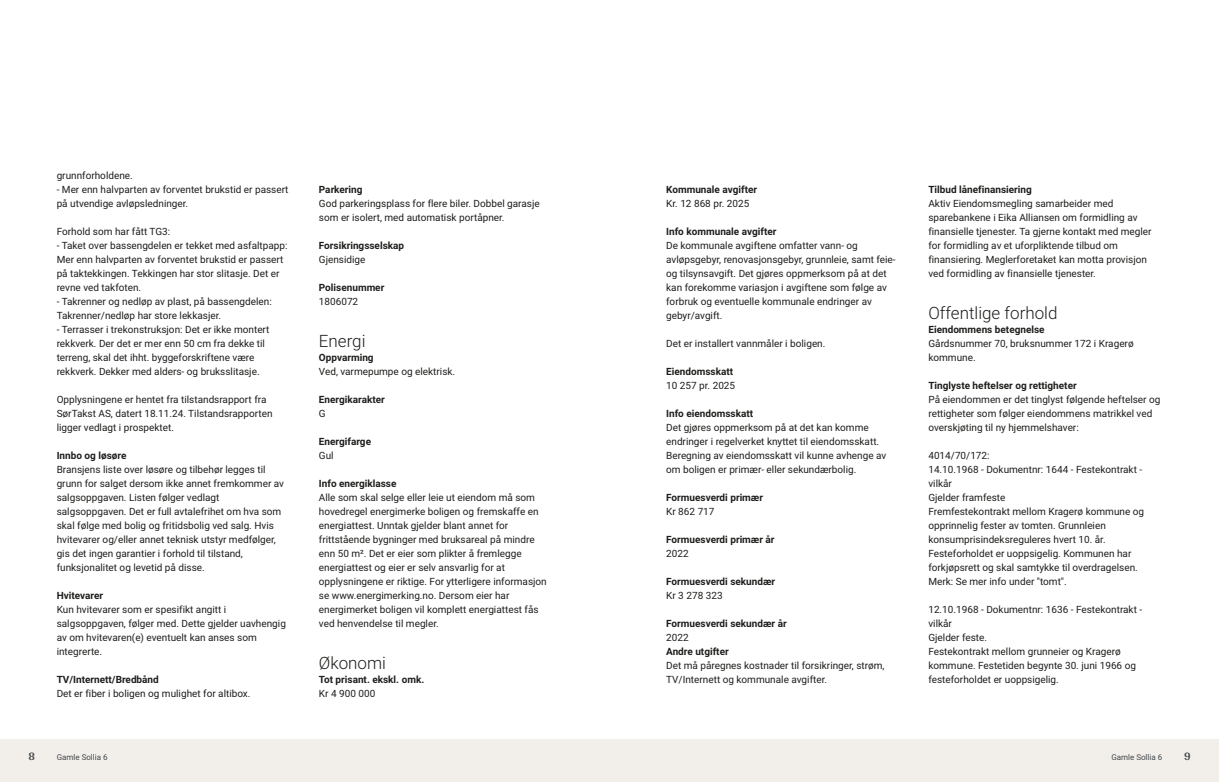
<style>
.page{position:relative;width:1219px;height:782px;background:#fff}
.page>*{position:absolute;margin:0;border:0;box-sizing:border-box;transform-origin:0 0}
.t1{font:300 17px "Roboto Vitec";color:#1d1d1b}
.t2{font:700 12px "Arya";color:#414749}
.t3{font:10px/14px "Roboto Vitec";color:#1d1d1b}
.t4{font:700 10px "Roboto Vitec";color:#1d1d1b}
.t5{font:8px "Roboto Vitec";color:#414749}
</style>
<div class="page">
<div style="left:0;top:739px;width:612px;height:42px;background:#f2eeea"></div>
<div style="left:607px;top:739px;width:612px;height:42px;background:#f2eeea"></div>
<p class="t3" style="left:57px;top:167px;width:233px">grunnforholdene.<br>‑ Mer enn halvparten av forventet brukstid er passert på utvendige avløpsledninger.</p>
<p class="t3" style="left:57px;top:223px;width:232px">Forhold som har fått TG3:<br>‑ Taket over bassengdelen er tekket med asfaltpapp:<br>Mer enn halvparten av forventet brukstid er passert på taktekkingen. Tekkingen har stor slitasje. Det er revne ved takfoten.<br>‑ Takrenner og nedløp av plast, på bassengdelen:<br>Takrenner/ nedløp har store lekkasjer.<br>‑ Terrasser i trekonstruksjon: Det er ikke montert rekkverk. Der det er mer enn 50 cm fra dekke til terreng, skal det ihht. byggeforskriftene være rekkverk. Dekker med alders‑ og bruksslitasje.</p>
<p class="t3" style="left:57px;top:391px;width:217px">Opplysningene er hentet fra tilstandsrapport fra<br>SørTakst AS, datert 18.11.24. Tilstandsrapporten ligger vedlagt i prospektet.</p>
<p class="t4" style="left:57px;top:448px;width:71px">Innbo og løsøre</p>
<p class="t3" style="left:57px;top:461px;width:229px">Bransjens liste over løsøre og tilbehør legges til grunn for salget dersom ikke annet fremkommer av salgsoppgaven. Listen følger vedlagt salgsoppgaven. Det er full avtalefrihet om hva som skal følge med bolig og fritidsbolig ved salg. Hvis hvitevarer og/ eller annet teknisk utstyr medfølger, gis det ingen garantier i forhold til tilstand, funksjonalitet og levetid på disse.</p>
<p class="t4" style="left:57px;top:588px;width:48px">Hvitevarer</p>
<p class="t3" style="left:57px;top:601px;width:231px">Kun hvitevarer som er spesifikt angitt i salgsoppgaven, følger med. Dette gjelder uavhengig av om hvitevaren(e) eventuelt kan anses som integrerte.</p>
<p class="t4" style="left:57px;top:672px;width:104px">TV/ Internett/ Bredbånd</p>
<p class="t3" style="left:57px;top:685px;width:195px">Det er fiber i boligen og mulighet for altibox.</p>
<p class="t2" style="left:28px;top:749px;width:8px">8</p>
<p class="t5" style="left:57px;top:751px;width:52px">Gamle Sollia 6</p>
<p class="t4" style="left:319px;top:182px;width:45px">Parkering</p>
<p class="t3" style="left:319px;top:195px;width:222px">God parkeringsplass for flere biler. Dobbel garasje som er isolert, med automatisk portåpner.</p>
<p class="t4" style="left:319px;top:238px;width:87px">Forsikringsselskap</p>
<p class="t3" style="left:319px;top:251px;width:48px">Gjensidige</p>
<p class="t4" style="left:319px;top:280px;width:67px">Polisenummer</p>
<p class="t3" style="left:319px;top:293px;width:41px">1806072</p>
<h1 class="t1" style="left:319px;top:328px;width:48px">Energi</h1>
<p class="t4" style="left:319px;top:350px;width:56px">Oppvarming</p>
<p class="t3" style="left:319px;top:363px;width:138px">Ved, varmepumpe og elektrisk.</p>
<p class="t4" style="left:319px;top:392px;width:67px">Energikarakter</p>
<p class="t3" style="left:319px;top:405px;width:8px">G</p>
<p class="t4" style="left:319px;top:434px;width:54px">Energifarge</p>
<p class="t3" style="left:319px;top:447px;width:16px">Gul</p>
<p class="t4" style="left:319px;top:476px;width:79px">Info energiklasse</p>
<p class="t3" style="left:319px;top:489px;width:229px">Alle som skal selge eller leie ut eiendom må som hovedregel energimerke boligen og fremskaffe en energiattest. Unntak gjelder blant annet for frittstående bygninger med bruksareal på mindre enn 50 m². Det er eier som plikter å fremlegge energiattest og eier er selv ansvarlig for at opplysningene er riktige. For ytterligere informasjon se www.energimerking.no. Dersom eier har energimerket boligen vil komplett energiattest fås ved henvendelse til megler.</p>
<h1 class="t1" style="left:319px;top:650px;width:69px">Økonomi</h1>
<p class="t4" style="left:319px;top:672px;width:107px">Tot prisant. ekskl. omk.</p>
<p class="t3" style="left:319px;top:685px;width:58px">Kr 4 900 000</p>
<p class="t4" style="left:666px;top:182px;width:92px">Kommunale avgifter</p>
<p class="t3" style="left:666px;top:195px;width:85px">Kr. 12 868 pr. 2025</p>
<p class="t4" style="left:666px;top:224px;width:112px">Info kommunale avgifter</p>
<p class="t3" style="left:666px;top:237px;width:231px">De kommunale avgiftene omfatter vann‑ og avløpsgebyr, renovasjonsgebyr, grunnleie, samt feie‑ og tilsynsavgift. Det gjøres oppmerksom på at det kan forekomme variasjon i avgiftene som følge av forbruk og eventuelle kommunale endringer av gebyr/ avgift.</p>
<p class="t3" style="left:666px;top:335px;width:161px">Det er installert vannmåler i boligen.</p>
<p class="t4" style="left:666px;top:364px;width:68px">Eiendomsskatt</p>
<p class="t3" style="left:666px;top:377px;width:71px">10 257 pr. 2025</p>
<p class="t4" style="left:666px;top:406px;width:88px">Info eiendomsskatt</p>
<p class="t3" style="left:666px;top:419px;width:222px">Det gjøres oppmerksom på at det kan komme endringer i regelverket knyttet til eiendomsskatt.<br>Beregning av eiendomsskatt vil kunne avhenge av om boligen er primær‑ eller sekundærbolig.</p>
<p class="t4" style="left:666px;top:490px;width:98px">Formuesverdi primær</p>
<p class="t3" style="left:666px;top:503px;width:50px">Kr 862 717</p>
<p class="t4" style="left:666px;top:532px;width:110px">Formuesverdi primær år</p>
<p class="t3" style="left:666px;top:545px;width:24px">2022</p>
<p class="t4" style="left:666px;top:574px;width:111px">Formuesverdi sekundær</p>
<p class="t3" style="left:666px;top:587px;width:58px">Kr 3 278 323</p>
<p class="t4" style="left:666px;top:616px;width:122px">Formuesverdi sekundær år</p>
<p class="t3" style="left:666px;top:629px;width:24px">2022</p>
<p class="t4" style="left:666px;top:644px;width:64px">Andre utgifter</p>
<p class="t3" style="left:666px;top:657px;width:220px">Det må påregnes kostnader til forsikringer, strøm,<br>TV/ Internett og kommunale avgifter.</p>
<p class="t4" style="left:928px;top:182px;width:105px">Tilbud lånefinansiering</p>
<p class="t3" style="left:928px;top:195px;width:225px">Aktiv Eiendomsmegling samarbeider med sparebankene i Eika Alliansen om formidling av finansielle tjenester. Ta gjerne kontakt med megler for formidling av et uforpliktende tilbud om finansiering. Meglerforetaket kan motta provisjon ved formidling av finansielle tjenester.</p>
<h1 class="t1" style="left:928px;top:300px;width:131px">Offentlige forhold</h1>
<p class="t4" style="left:928px;top:322px;width:118px">Eiendommens betegnelse</p>
<p class="t3" style="left:928px;top:335px;width:207px">Gårdsnummer 70, bruksnummer 172 i Kragerø kommune.</p>
<p class="t4" style="left:928px;top:378px;width:150px">Tinglyste heftelser og rettigheter</p>
<p class="t3" style="left:928px;top:391px;width:233px">På eiendommen er det tinglyst følgende heftelser og rettigheter som følger eiendommens matrikkel ved overskjøting til ny hjemmelshaver:</p>
<p class="t3" style="left:928px;top:447px;width:217px">4014/ 70/ 172:<br>14.10.1968 ‑ Dokumentnr: 1644 ‑ Festekontrakt ‑ vilkår<br>Gjelder framfeste<br>Fremfestekontrakt mellom Kragerø kommune og opprinnelig fester av tomten. Grunnleien konsumprisindeksreguleres hvert 10. år.<br>Festeforholdet er uoppsigelig. Kommunen har forkjøpsrett og skal samtykke til overdragelsen.<br>Merk: Se mer info under "tomt".</p>
<p class="t3" style="left:928px;top:601px;width:215px">12.10.1968 ‑ Dokumentnr: 1636 ‑ Festekontrakt ‑ vilkår<br>Gjelder feste.<br>Festekontrakt mellom grunneier og Kragerø kommune. Festetiden begynte 30. juni 1966 og festeforholdet er uoppsigelig.</p>
<p class="t5" style="left:1111px;top:751px;width:52px">Gamle Sollia 6</p>
<p class="t2" style="left:1184px;top:749px;width:8px">9</p>
</div>
